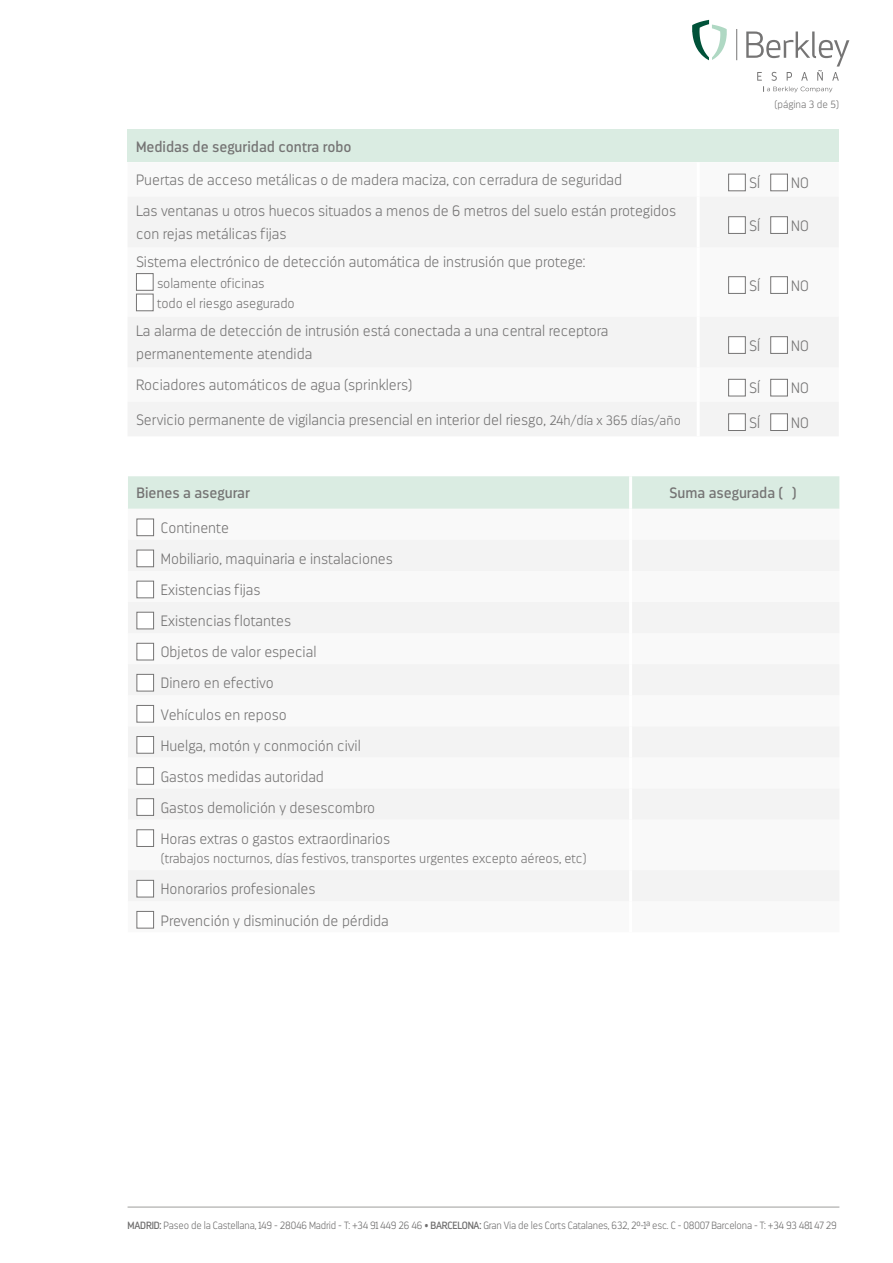
<style>
.page{position:relative;width:893px;height:1263px;background:#fff}
.page>*{position:absolute;margin:0;border:0;box-sizing:border-box;transform-origin:0 0}
.t1{font:200 15px/31px "Darwin";color:#757474}
.t2{font:15px "Darwin";color:#757474}
.t3{font:200 13.5px/20.4px "Darwin";color:#757474}
.t4{font:200 10.5px "Darwin";letter-spacing:-.02em;color:#706f6f}
.t5{font:200 10.5px "Darwin";color:#757474}
.s1{font-size:13.5px}
.s2{font-weight:400}
</style>
<div class="page">
<hr style="left:128px;top:1207px;width:711px;height:1px;background:#9d9d9c">
<svg style="left:692px;top:20px;width:35px;height:40px"></svg>
<hr style="left:736px;top:29px;width:1px;height:31px;background:#757474">
<svg style="left:746px;top:32px;width:103px;height:60px"></svg>
<div style="left:128px;top:476px;width:711px;height:33px;background:#daece2"></div>
<div style="left:128px;top:540px;width:711px;height:361px;background:#f3f3f3"></div>
<hr style="left:629px;top:476px;width:3px;height:33px;background:#fff">
<hr style="left:629px;top:540px;width:3px;height:31px;background:#fff">
<hr style="left:629px;top:571px;width:3px;height:31px;background:#fff">
<hr style="left:629px;top:602px;width:3px;height:31px;background:#fff">
<hr style="left:629px;top:633px;width:3px;height:31px;background:#fff">
<hr style="left:629px;top:664px;width:3px;height:31px;background:#fff">
<hr style="left:629px;top:695px;width:3px;height:31px;background:#fff">
<hr style="left:629px;top:726px;width:3px;height:31px;background:#fff">
<hr style="left:629px;top:757px;width:3px;height:31px;background:#fff">
<hr style="left:629px;top:788px;width:3px;height:31px;background:#fff">
<hr style="left:629px;top:819px;width:3px;height:51px;background:#fff">
<hr style="left:629px;top:870px;width:3px;height:31px;background:#fff">
<div style="left:136px;top:519px;width:18px;height:17px;background:#fff;border:1px solid #757474"></div>
<div style="left:136px;top:550px;width:18px;height:17px;background:#fff;border:1px solid #757474"></div>
<div style="left:136px;top:581px;width:18px;height:17px;background:#fff;border:1px solid #757474"></div>
<div style="left:136px;top:612px;width:18px;height:17px;background:#fff;border:1px solid #757474"></div>
<div style="left:136px;top:643px;width:18px;height:17px;background:#fff;border:1px solid #757474"></div>
<div style="left:136px;top:674px;width:18px;height:17px;background:#fff;border:1px solid #757474"></div>
<div style="left:136px;top:705px;width:18px;height:17px;background:#fff;border:1px solid #757474"></div>
<div style="left:136px;top:736px;width:18px;height:18px;background:#fff;border:1px solid #757474"></div>
<div style="left:136px;top:767px;width:18px;height:18px;background:#fff;border:1px solid #757474"></div>
<div style="left:136px;top:798px;width:18px;height:18px;background:#fff;border:1px solid #757474"></div>
<div style="left:136px;top:829px;width:18px;height:18px;background:#fff;border:1px solid #757474"></div>
<div style="left:136px;top:880px;width:18px;height:17px;background:#fff;border:1px solid #757474"></div>
<div style="left:136px;top:911px;width:18px;height:17px;background:#fff;border:1px solid #757474"></div>
<div style="left:128px;top:130px;width:711px;height:32px;background:#daece2"></div>
<div style="left:128px;top:197px;width:710px;height:239px;background:#f3f3f3"></div>
<hr style="left:697px;top:197px;width:3px;height:50px;background:#fff">
<hr style="left:697px;top:247px;width:3px;height:70px;background:#fff">
<hr style="left:697px;top:317px;width:3px;height:50px;background:#fff">
<hr style="left:697px;top:367px;width:3px;height:35px;background:#fff">
<hr style="left:697px;top:402px;width:3px;height:34px;background:#fff">
<div style="left:728px;top:174px;width:18px;height:17px;background:#fff;border:1px solid #757474"></div>
<div style="left:770px;top:174px;width:18px;height:17px;background:#fff;border:1px solid #757474"></div>
<div style="left:728px;top:216px;width:18px;height:18px;background:#fff;border:1px solid #757474"></div>
<div style="left:770px;top:216px;width:18px;height:18px;background:#fff;border:1px solid #757474"></div>
<div style="left:136px;top:273px;width:18px;height:18px;background:#fff;border:1px solid #757474"></div>
<div style="left:136px;top:294px;width:18px;height:17px;background:#fff;border:1px solid #757474"></div>
<div style="left:728px;top:276px;width:18px;height:18px;background:#fff;border:1px solid #757474"></div>
<div style="left:770px;top:276px;width:18px;height:18px;background:#fff;border:1px solid #757474"></div>
<div style="left:728px;top:336px;width:18px;height:18px;background:#fff;border:1px solid #757474"></div>
<div style="left:770px;top:336px;width:18px;height:18px;background:#fff;border:1px solid #757474"></div>
<div style="left:728px;top:379px;width:18px;height:17px;background:#fff;border:1px solid #757474"></div>
<div style="left:770px;top:379px;width:18px;height:17px;background:#fff;border:1px solid #757474"></div>
<div style="left:728px;top:413px;width:18px;height:18px;background:#fff;border:1px solid #757474"></div>
<div style="left:770px;top:413px;width:18px;height:18px;background:#fff;border:1px solid #757474"></div>
<p class="t5" style="left:774px;top:98px;width:66px">(página 3 de 5)</p>
<p class="t2" style="left:136px;top:137px;width:217px">Medidas de seguridad contra robo</p>
<p class="t1" style="left:136px;top:164px;width:488px">Puertas de acceso metálicas o de madera maciza, con cerradura de seguridad</p>
<p class="t1" style="left:749px;top:168px;width:12px">SÍ</p>
<p class="t1" style="left:791px;top:168px;width:19px">NO</p>
<p class="t1" style="left:136px;top:200px;width:542px;line-height:22.5px">Las ventanas u otros huecos situados a menos de 6 metros del suelo están protegidos con rejas metálicas fijas</p>
<p class="t1" style="left:749px;top:210px;width:12px">SÍ</p>
<p class="t1" style="left:791px;top:210px;width:19px">NO</p>
<p class="t1" style="left:136px;top:247px;width:449px">Sistema electrónico de detección automática de instrusión que protege:￼</p>
<p class="t3" style="left:157px;top:273px;width:139px">solamente oficinas<br>todo el riesgo asegurado</p>
<p class="t1" style="left:749px;top:270px;width:12px">SÍ</p>
<p class="t1" style="left:791px;top:270px;width:19px">NO</p>
<p class="t1" style="left:136px;top:320px;width:474px;line-height:22.5px">La alarma de detección de intrusión está conectada a una central receptora permanentemente atendida</p>
<p class="t1" style="left:749px;top:330px;width:12px">SÍ</p>
<p class="t1" style="left:791px;top:330px;width:19px">NO</p>
<p class="t1" style="left:136px;top:370px;width:275px">Rociadores automáticos de agua (sprinklers)￼</p>
<p class="t1" style="left:749px;top:373px;width:12px">SÍ</p>
<p class="t1" style="left:791px;top:373px;width:19px">NO</p>
<p class="t1" style="left:136px;top:404px;width:546px">Servicio permanente de vigilancia presencial en interior del riesgo, <span class="s1">24h/día x 365 días/año</span></p>
<p class="t1" style="left:749px;top:407px;width:12px">SÍ</p>
<p class="t1" style="left:791px;top:407px;width:19px">NO</p>
<p class="t2" style="left:136px;top:484px;width:115px">Bienes a asegurar</p>
<p class="t2" style="left:669px;top:484px;width:129px">Suma asegurada (€)</p>
<p class="t1" style="left:161px;top:512px;width:234px">Continente<br>Mobiliario, maquinaria e instalaciones<br>Existencias fijas<br>Existencias flotantes<br>Objetos de valor especial<br>Dinero en efectivo<br>Vehículos en reposo<br>Huelga, motón y conmoción civil<br>Gastos medidas autoridad<br>Gastos demolición y desescombro<br>Horas extras o gastos extraordinarios</p>
<p class="t3" style="left:161px;top:848px;width:427px">(trabajos nocturnos, días festivos, transportes urgentes excepto aéreos, etc)</p>
<p class="t1" style="left:161px;top:874px;width:229px">Honorarios profesionales<br>Prevención y disminución de pérdida</p>
<p class="t4" style="left:128px;top:1219px;width:711px"><span class="s2">MADRID:</span> Paseo de la Castellana, 149 - 28046 Madrid - T: +34 91 449 26 46 • <span class="s2">BARCELONA:</span> Gran Via de les Corts Catalanes, 632, 2º-1ª esc. C - 08007 Barcelona - T: +34 93 481 47 29</p>
</div>
